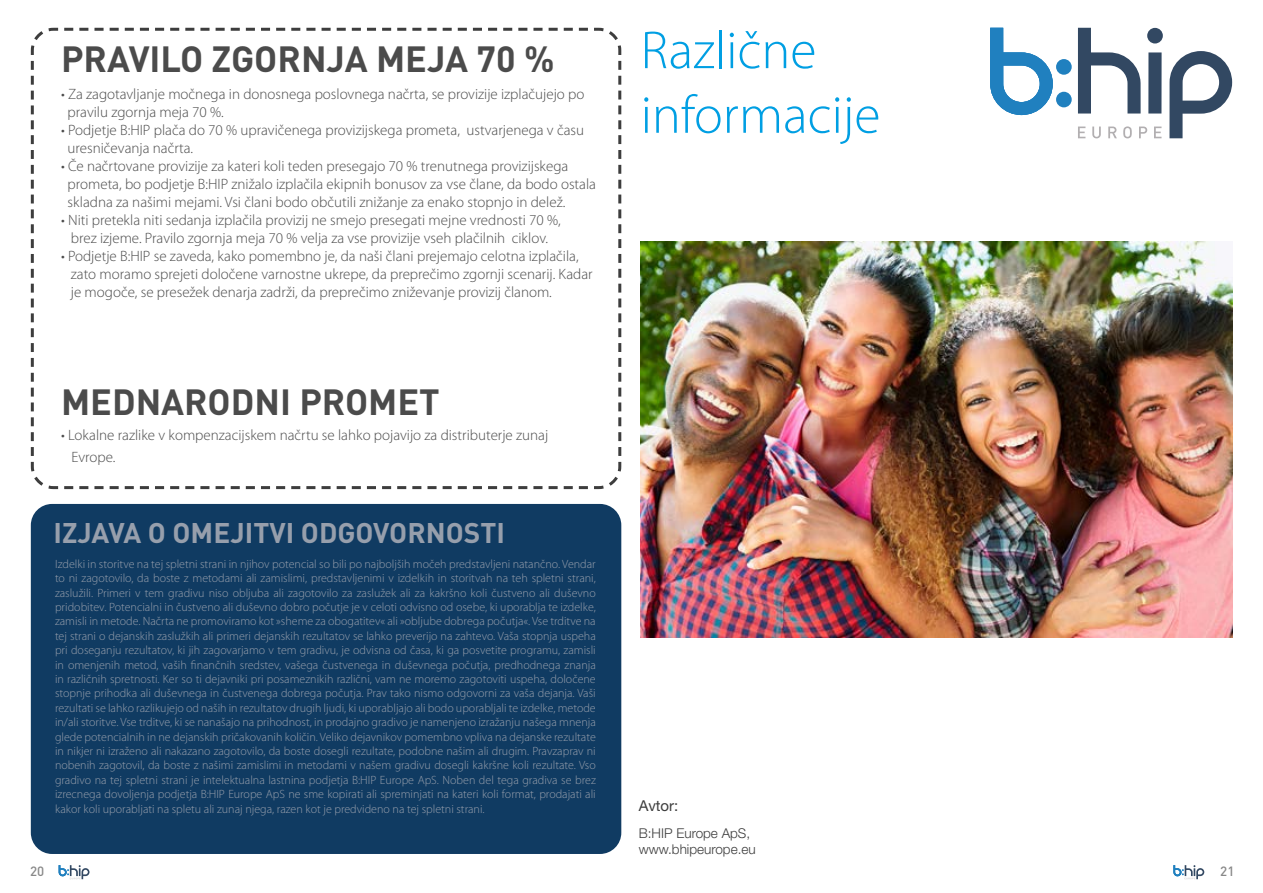
<style>
.page{position:relative;width:1263px;height:893px;background:#fff}
.page>*{position:absolute;margin:0;border:0;box-sizing:border-box;transform-origin:0 0}
.t1{font:300 53.85px/64.7px "Myriad Pro";color:#009fe3}
.t2{font:700 36px "DIN Pro";color:#4b4b4b}
.t3{font:700 28.05px "DIN Pro";color:#979fac}
.t4{font:300 15px/18px "Myriad Pro";color:#4b4b4b}
.t5{font:15px "Helvetica Neue LT Std";color:#3d3d3d}
.t6{font:300 13.5px/16.2px "Helvetica Neue LT Std";color:#3d3d3d}
.t7{font:500 13.35px "DIN Pro";color:#888}
.t8{font:300 12px/14.4px "Myriad Pro";color:#979fac;text-align:justify}
</style>
<div class="page">
<img style="left:640px;top:242px;width:592px;height:395px">
<svg style="left:1169px;top:51px;width:63px;height:87px"></svg>
<div style="left:1148px;top:52px;width:13px;height:62px;background:#324862"></div>
<div style="left:1147px;top:28px;width:16px;height:16px;background:#324862;border-radius:50%"></div>
<svg style="left:1078px;top:28px;width:62px;height:86px"></svg>
<svg style="left:990px;top:28px;width:63px;height:87px"></svg>
<div style="left:1056px;top:59px;width:16px;height:16px;background:#2080bf;border-radius:50%"></div>
<div style="left:1056px;top:92px;width:16px;height:15px;background:#2080bf;border-radius:50%"></div>
<svg style="left:1078px;top:127px;width:7px;height:11px"></svg>
<svg style="left:1092px;top:127px;width:9px;height:11px"></svg>
<svg style="left:1108px;top:127px;width:9px;height:11px"></svg>
<svg style="left:1123px;top:126px;width:9px;height:12px"></svg>
<svg style="left:1139px;top:127px;width:8px;height:11px"></svg>
<svg style="left:1154px;top:127px;width:7px;height:11px"></svg>
<div style="left:31px;top:504px;width:590px;height:350px;background:#103b62;border-radius:21px"></div>
<svg style="left:30px;top:27px;width:592px;height:463px"></svg>
<svg style="left:59px;top:865px;width:31px;height:14px"></svg>
<svg style="left:1173px;top:865px;width:31px;height:14px"></svg>
<h2 class="t2" style="left:61px;top:29px;width:495px">PRAVILO ZGORNJA MEJA 70 %</h2>
<p class="t4" style="left:68px;top:85px;width:518px;text-indent:-7px">• Za zagotavljanje močnega in donosnega poslovnega načrta, se provizije izplačujejo po pravilu zgornja meja 70 %.</p>
<p class="t4" style="left:68px;top:121px;width:518px;text-indent:-7px">• Podjetje B:HIP plača do 70 % upravičenega provizijskega prometa, ustvarjenega v času uresničevanja načrta.</p>
<p class="t4" style="left:68px;top:157px;width:530px;text-indent:-7px">• Če načrtovane provizije za kateri koli teden presegajo 70 % trenutnega provizijskega prometa, bo podjetje B:HIP znižalo izplačila ekipnih bonusov za vse člane, da bodo ostala skladna za našimi mejami. Vsi člani bodo občutili znižanje za enako stopnjo in delež.</p>
<p class="t4" style="left:61px;top:211px;width:501px;text-align:center">• Niti pretekla niti sedanja izplačila provizij ne smejo presegati mejne vrednosti 70 %, brez izjeme. Pravilo zgornja meja 70 % velja za vse provizije vseh plačilnih ciklov.</p>
<p class="t4" style="left:71px;top:247px;width:523px;text-indent:-10px">• Podjetje B:HIP se zaveda, kako pomembno je, da naši člani prejemajo celotna izplačila, zato moramo sprejeti določene varnostne ukrepe, da preprečimo zgornji scenarij. Kadar je mogoče, se presežek denarja zadrži, da preprečimo zniževanje provizij članom.</p>
<h2 class="t2" style="left:61px;top:372px;width:380px">MEDNARODNI PROMET</h2>
<p class="t4" style="left:72px;top:425px;width:478px;line-height:21.6px;text-indent:-11px">• Lokalne razlike v kompenzacijskem načrtu se lahko pojavijo za distributerje zunaj<br>Evrope.</p>
<h3 class="t3" style="left:54px;top:509px;width:453px">IZJAVA O OMEJITVI ODGOVORNOSTI</h3>
<p class="t8" style="left:55px;top:557px;width:542px">Izdelki in storitve na tej spletni strani in njihov potencial so bili po najboljših močeh predstavljeni natančno. Vendar to ni zagotovilo, da boste z metodami ali zamislimi, predstavljenimi v izdelkih in storitvah na teh spletni strani, zaslužili. Primeri v tem gradivu niso obljuba ali zagotovilo za zaslužek ali za kakršno koli čustveno ali duševno pridobitev. Potencialni in čustveno ali duševno dobro počutje je v celoti odvisno od osebe, ki uporablja te izdelke, zamisli in metode. Načrta ne promoviramo kot »sheme za obogatitev« ali »obljube dobrega počutja«. Vse trditve na tej strani o dejanskih zaslužkih ali primeri dejanskih rezultatov se lahko preverijo na zahtevo. Vaša stopnja uspeha pri doseganju rezultatov, ki jih zagovarjamo v tem gradivu, je odvisna od časa, ki ga posvetite programu, zamisli in omenjenih metod, vaših finančnih sredstev, vašega čustvenega in duševnega počutja, predhodnega znanja in različnih spretnosti. Ker so ti dejavniki pri posameznikih različni, vam ne moremo zagotoviti uspeha, določene stopnje prihodka ali duševnega in čustvenega dobrega počutja. Prav tako nismo odgovorni za vaša dejanja. Vaši rezultati se lahko razlikujejo od naših in rezultatov drugih ljudi, ki uporabljajo ali bodo uporabljali te izdelke, metode in/ali storitve. Vse trditve, ki se nanašajo na prihodnost, in prodajno gradivo je namenjeno izražanju našega mnenja glede potencialnih in ne dejanskih pričakovanih količin. Veliko dejavnikov pomembno vpliva na dejanske rezultate in nikjer ni izraženo ali nakazano zagotovilo, da boste dosegli rezultate, podobne našim ali drugim. Pravzaprav ni nobenih zagotovil, da boste z našimi zamislimi in metodami v našem gradivu dosegli kakršne koli rezultate. Vso gradivo na tej spletni strani je intelektualna lastnina podjetja B:HIP Europe ApS. Noben del tega gradiva se brez izrecnega dovoljenja podjetja B:HIP Europe ApS ne sme kopirati ali spreminjati na kateri koli format, prodajati ali kakor koli uporabljati na spletu ali zunaj njega, razen kot je predvideno na tej spletni strani.</p>
<h1 class="t1" style="left:641px;top:19px;width:241px">Različne informacije</h1>
<p class="t5" style="left:639px;top:797px;width:41px">Avtor:</p>
<p class="t6" style="left:639px;top:825px;width:118px">B:HIP Europe ApS, www.bhipeurope.eu</p>
<p class="t7" style="left:30px;top:862px;width:16px">20</p>
<p class="t7" style="left:1220px;top:862px;width:16px">21</p>
</div>
